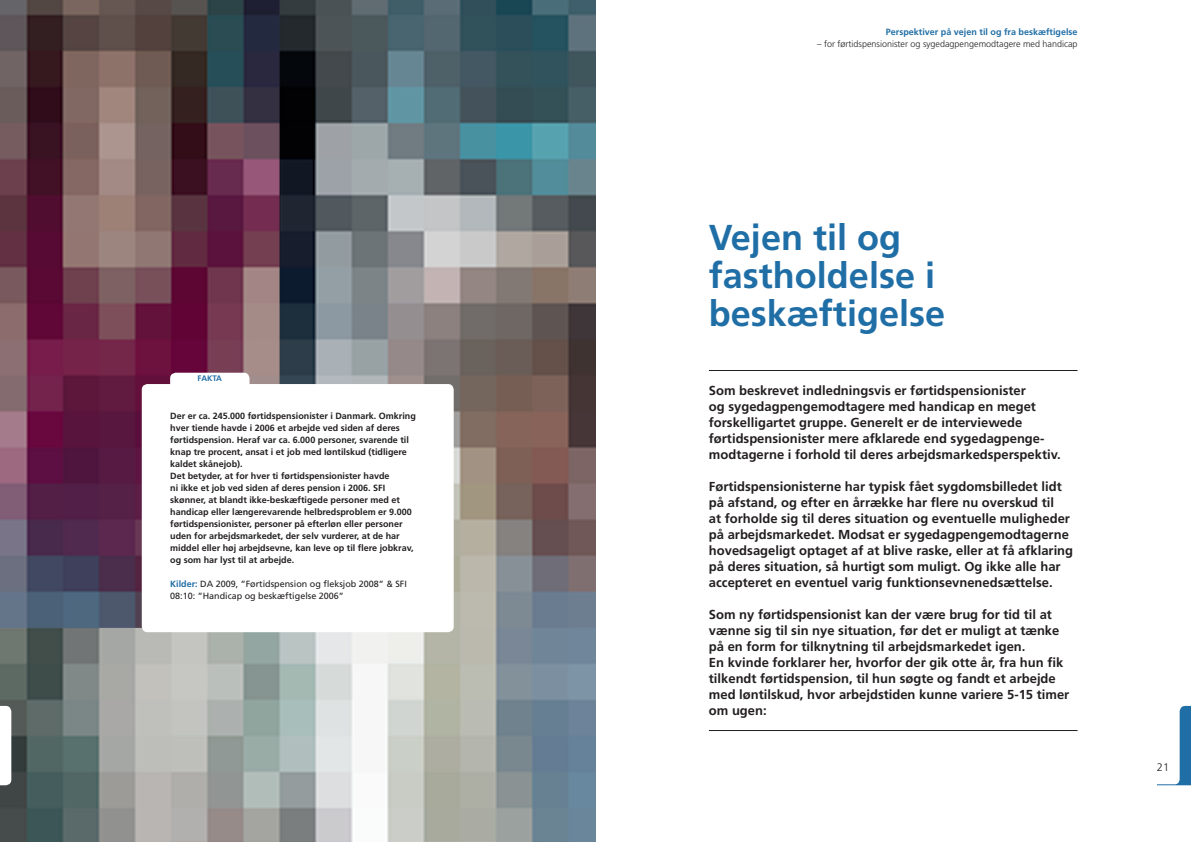
<style>
.page{position:relative;width:1191px;height:842px;background:#fff}
.page>*{position:absolute;margin:0;border:0;box-sizing:border-box;transform-origin:0 0}
.t1{font:700 36px/38px "Frutiger";color:#206ea6}
.t2{font:700 13px/16px "Frutiger";color:#231f20}
.t3{font:300 11px "Frutiger";color:#231f20}
.t4{font:700 9px/12px "Frutiger";color:#231f20}
.t5{font:9px/12px "Frutiger";color:#231f20}
.t6{font:300 9px "Frutiger";color:#231f20}
.t7{font:700 9px "Frutiger";color:#206ea6}
.t8{font:700 8px "Frutiger";letter-spacing:-.015em;color:#206ea6}
.s1{font-weight:700;color:#206ea6}
</style>
<div class="page">
<svg style="left:1157px;top:706px;width:34px;height:79px"></svg>
<hr style="left:709px;top:370px;width:368px;height:1px;background:#231f20">
<hr style="left:709px;top:730px;width:368px;height:1px;background:#231f20">
<img style="left:0;top:0;width:595px;height:842px">
<svg style="left:170px;top:373px;width:79px;height:11px"></svg>
<div style="left:142px;top:384px;width:312px;height:248px;background:#fff;border-radius:6px"></div>
<svg style="left:0;top:706px;width:34px;height:79px"></svg>
<p class="t8" style="left:198px;top:375px;width:26px">FAKTA</p>
<p class="t4" style="left:170px;top:411px;width:247px">Der er ca. 245.000 førtidspensionister i Danmark. Omkring hver tiende havde i 2006 et arbejde ved siden af deres førtidspension. Heraf var ca. 6.000 personer, svarende til knap tre procent, ansat i et job med løntilskud (tidligere kaldet skånejob).<br>Det betyder, at for hver ti førtidspensionister havde<br>ni ikke et job ved siden af deres pension i 2006. SFI skønner, at blandt ikke-beskæftigede personer med et handicap eller længerevarende helbredsproblem er 9.000 førtidspensionister, personer på efterløn eller personer uden for arbejdsmarkedet, der selv vurderer, at de har middel eller høj arbejdsevne, kan leve op til flere jobkrav, og som har lyst til at arbejde.</p>
<p class="t5" style="left:170px;top:579px;width:238px"><span class="s1">Kilder:</span> DA 2009, ”Førtidspension og fleksjob 2008” &amp; SFI<br>08:10: ”Handicap og beskæftigelse 2006”</p>
<p class="t7" style="left:886px;top:29px;width:193px">Perspektiver på vejen til og fra beskæftigelse</p>
<p class="t6" style="left:817px;top:41px;width:262px">– for førtidspensionister og sygedagpengemodtagere med handicap</p>
<h1 class="t1" style="left:709px;top:221px;width:238px">Vejen til og fastholdelse i beskæftigelse</h1>
<p class="t2" style="left:709px;top:383px;width:353px">Som beskrevet indledningsvis er førtidspensionister<br>og sygedag penge modtagere med handicap en meget forskelligartet gruppe. Generelt er de interviewede førtidspensionister mere afklarede end sygedag penge&shy;modtagerne i forhold til deres arbejds markedsperspektiv.</p>
<p class="t2" style="left:709px;top:479px;width:366px">Førtidspensionisterne har typisk fået sygdomsbilledet lidt på afstand, og efter en årrække har flere nu overskud til<br>at forholde sig til deres situation og eventuelle muligheder på arbejdsmarkedet. Modsat er sygedagpengemodtagerne hoved sageligt optaget af at blive raske, eller at få afklaring på deres situation, så hurtigt som muligt. Og ikke alle har accepteret en eventuel varig funktionsevnenedsættelse.</p>
<p class="t2" style="left:709px;top:607px;width:362px">Som ny førtidspensionist kan der være brug for tid til at vænne sig til sin nye situation, før det er muligt at tænke på en form for tilknytning til arbejdsmarkedet igen.<br>En kvinde forklarer her, hvorfor der gik otte år, fra hun fik tilkendt førtidspension, til hun søgte og fandt et arbejde med løntilskud, hvor arbejdstiden kunne variere 5-15 timer om ugen:</p>
<p class="t3" style="left:1157px;top:763px;width:14px">21</p>
</div>
